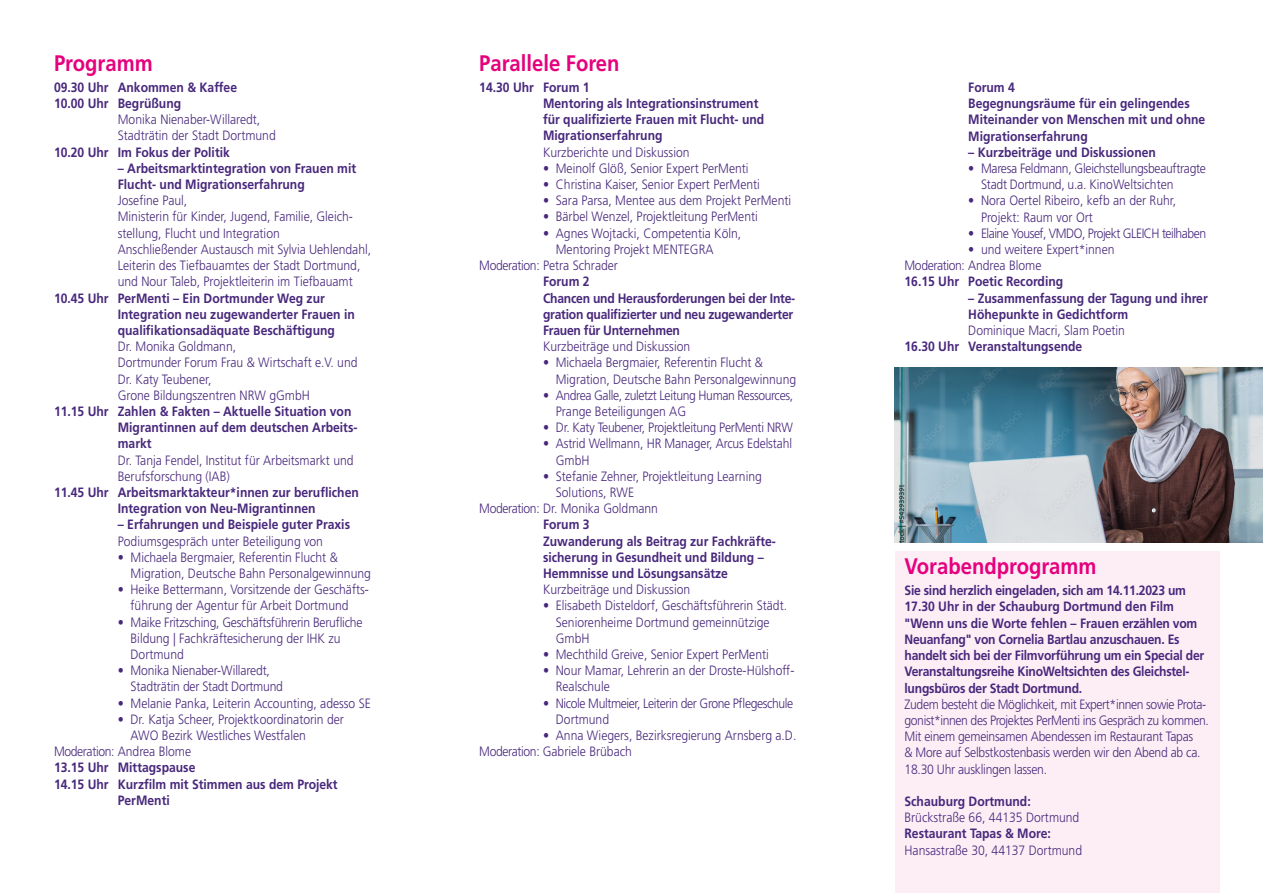
<style>
.page{position:relative;width:1263px;height:893px;background:#fff}
.page>*{position:absolute;margin:0;border:0;box-sizing:border-box;transform-origin:0 0}
.t1{font:700 22.5px "Frutiger LT Pro";color:#e6007d;scale:.9 1}
.t2{font:300 13.5px/16.2px "Frutiger LT Pro";color:#48287c;scale:.9 1}
.t3{font:700 13.5px/16.2px "Frutiger LT Pro";color:#48287c;scale:.9 1}
.t4{font:700 13.5px/16.2px "Frutiger LT Pro";letter-spacing:-.02em;color:#48287c;scale:.9 1}
.t5{font:300 13.5px/16.2px "Frutiger LT Pro";letter-spacing:-.02em;color:#48287c;scale:.9 1}
.t6{font:300 13.5px/16.2px "Frutiger LT Pro";letter-spacing:-.03em;color:#48287c;scale:.9 1}
.t7{font:300 13.5px/16.2px "Frutiger LT Pro";letter-spacing:-.025em;color:#48287c;scale:.9 1}
.t8{font:300 13.5px "Frutiger LT Pro";letter-spacing:-.04em;color:#48287c;scale:.9 1}
</style>
<div class="page">
<div style="left:895px;top:551px;width:324px;height:342px;background:#fdeef6"></div>
<img style="left:895px;top:368px;width:368px;height:174px">
<h1 class="t1" style="left:54px;top:50px;width:111px">Programm</h1>
<p class="t3" style="left:54px;top:79px;width:205px">09.30 Uhr Ankommen &amp; Kaffee<br>10.00 Uhr Begrüßung</p>
<p class="t2" style="left:118px;top:112px;width:177px">Monika Nienaber-Willaredt,<br>Stadträtin der Stadt Dortmund</p>
<p class="t3" style="left:54px;top:144px;width:197px">10.20 Uhr Im Fokus der Politik</p>
<p class="t3" style="left:118px;top:160px;width:266px">– Arbeitsmarktintegration von Frauen mit<br>Flucht- und Migrationserfahrung</p>
<p class="t2" style="left:118px;top:193px;width:283px">Josefine Paul,<br>Ministerin für Kinder, Jugend, Familie, Gleich&shy;stellung, Flucht und Integration<br>Anschließender Austausch mit Sylvia Uehlendahl, Leiterin des Tiefbauamtes der Stadt Dortmund, und Nour Taleb, Projektleiterin im Tiefbauamt</p>
<p class="t3" style="left:118px;top:290px;width:265px;text-indent:-64px">10.45 Uhr PerMenti – Ein Dortmunder Weg zur<br>Integration neu zugewanderter Frauen in qualifikationsadäquate Beschäftigung</p>
<p class="t2" style="left:118px;top:338px;width:268px">Dr. Monika Goldmann,<br>Dortmunder Forum Frau &amp; Wirtschaft e.V. und<br>Dr. Katy Teubener,<br>Grone Bildungszentren NRW gGmbH</p>
<p class="t3" style="left:118px;top:403px;width:268px;text-indent:-64px">11.15 Uhr Zahlen &amp; Fakten – Aktuelle Situation von<br>Migrantinnen auf dem deutschen Arbeits&shy;markt</p>
<p class="t2" style="left:118px;top:452px;width:264px">Dr. Tanja Fendel, Institut für Arbeitsmarkt und<br>Berufsforschung (IAB)</p>
<p class="t3" style="left:118px;top:484px;width:269px;text-indent:-64px">11.45 Uhr Arbeitsmarktakteur*innen zur beruflichen<br>Integration von Neu-Migrantinnen</p>
<p class="t3" style="left:118px;top:516px;width:260px">– Erfahrungen und Beispiele guter Praxis</p>
<p class="t2" style="left:118px;top:533px;width:230px">Podiumsgespräch unter Beteiligung von</p>
<p class="t2" style="left:131px;top:549px;width:269px;text-indent:-13px">• Michaela Bergmaier, Referentin Flucht &amp;<br>Migration, Deutsche Bahn Personalgewinnung</p>
<p class="t2" style="left:118px;top:581px;width:280px;text-align:center">• Heike Bettermann, Vorsitzende der Geschäfts&shy;führung der Agentur für Arbeit Dortmund</p>
<p class="t5" style="left:131px;top:614px;width:259px;text-indent:-13px">• Maike Fritzsching, Geschäftsführerin Berufliche<br>Bildung | Fachkräftesicherung der IHK zu<br>Dortmund</p>
<p class="t2" style="left:131px;top:662px;width:171px;text-indent:-13px">• Monika Nienaber-Willaredt,<br>Stadträtin der Stadt Dortmund</p>
<p class="t2" style="left:118px;top:695px;width:283px">• Melanie Panka, Leiterin Accounting, adesso SE</p>
<p class="t2" style="left:118px;top:711px;width:253px">• Dr. Katja Scheer, Projektkoordinatorin der</p>
<p class="t2" style="left:131px;top:727px;width:196px">AWO Bezirk Westliches Westfalen</p>
<p class="t7" style="left:54px;top:743px;width:154px">Moderation: Andrea Blome</p>
<p class="t3" style="left:54px;top:759px;width:159px">13.15 Uhr Mittagspause</p>
<p class="t3" style="left:54px;top:776px;width:317px">14.15 Uhr Kurzfilm mit Stimmen aus dem Projekt</p>
<p class="t3" style="left:118px;top:792px;width:59px">PerMenti</p>
<h1 class="t1" style="left:479px;top:50px;width:157px">Parallele Foren</h1>
<p class="t3" style="left:543px;top:79px;width:247px;text-indent:-64px">14.30 Uhr Forum 1<br>Mentoring als Integrationsinstrument für qualifizierte Frauen mit Flucht- und<br>Migrationserfahrung</p>
<p class="t2" style="left:543px;top:144px;width:164px">Kurzberichte und Diskussion</p>
<p class="t2" style="left:543px;top:160px;width:230px">• Meinolf Glöß, Senior Expert PerMenti</p>
<p class="t2" style="left:543px;top:176px;width:242px">• Christina Kaiser, Senior Expert PerMenti</p>
<p class="t2" style="left:543px;top:193px;width:277px">• Sara Parsa, Mentee aus dem Projekt PerMenti</p>
<p class="t2" style="left:543px;top:209px;width:240px">• Bärbel Wenzel, Projektleitung PerMenti</p>
<p class="t2" style="left:543px;top:225px;width:222px">• Agnes Wojtacki, Competentia Köln,</p>
<p class="t2" style="left:556px;top:241px;width:177px">Mentoring Projekt MENTEGRA</p>
<p class="t2" style="left:479px;top:257px;width:156px">Moderation: Petra Schrader</p>
<p class="t4" style="left:543px;top:273px;width:282px">Forum 2<br>Chancen und Herausforderungen bei der Inte&shy;gration qualifizierter und neu zugewanderter<br>Frauen für Unternehmen</p>
<p class="t2" style="left:543px;top:338px;width:165px">Kurzbeiträge und Diskussion</p>
<p class="t2" style="left:556px;top:355px;width:269px;text-indent:-13px">• Michaela Bergmaier, Referentin Flucht &amp;<br>Migration, Deutsche Bahn Personalgewinnung</p>
<p class="t6" style="left:556px;top:387px;width:265px;text-indent:-13px">• Andrea Galle, zuletzt Leitung Human Ressources,<br>Prange Beteiligungen AG</p>
<p class="t5" style="left:543px;top:419px;width:279px">• Dr. Katy Teubener, Projektleitung PerMenti NRW</p>
<p class="t2" style="left:556px;top:436px;width:264px;text-indent:-13px">• Astrid Wellmann, HR Manager, Arcus Edelstahl<br>GmbH</p>
<p class="t2" style="left:543px;top:468px;width:245px">• Stefanie Zehner, Projektleitung Learning</p>
<p class="t2" style="left:556px;top:484px;width:89px">Solutions, RWE</p>
<p class="t2" style="left:479px;top:500px;width:200px">Moderation: Dr. Monika Goldmann</p>
<p class="t3" style="left:543px;top:516px;width:260px">Forum 3<br>Zuwanderung als Beitrag zur Fachkräfte&shy;sicherung in Gesundheit und Bildung –<br>Hemmnisse und Lösungsansätze</p>
<p class="t2" style="left:543px;top:581px;width:165px">Kurzbeiträge und Diskussion</p>
<p class="t2" style="left:556px;top:598px;width:259px;text-indent:-13px">• Elisabeth Disteldorf, Geschäftsführerin Städt.<br>Seniorenheime Dortmund gemeinnützige<br>GmbH</p>
<p class="t2" style="left:543px;top:646px;width:252px">• Mechthild Greive, Senior Expert PerMenti</p>
<p class="t2" style="left:556px;top:662px;width:267px;text-indent:-13px">• Nour Mamar, Lehrerin an der Droste-Hülshoff-<br>Realschule</p>
<p class="t6" style="left:556px;top:695px;width:265px;text-indent:-13px">• Nicole Multmeier, Leiterin der Grone Pflegeschule<br>Dortmund</p>
<p class="t2" style="left:479px;top:727px;width:354px;text-indent:64px">• Anna Wiegers, Bezirksregierung Arnsberg a.D.<br>Moderation: Gabriele Brübach</p>
<p class="t3" style="left:968px;top:79px;width:265px">Forum 4<br>Begegnungsräume für ein gelingendes<br>Miteinander von Menschen mit und ohne<br>Migrationserfahrung</p>
<p class="t3" style="left:968px;top:144px;width:210px">– Kurzbeiträge und Diskussionen</p>
<p class="t7" style="left:981px;top:160px;width:251px;text-indent:-13px">• Maresa Feldmann, Gleichstellungsbeauftragte<br>Stadt Dortmund, u.a. KinoWeltsichten</p>
<p class="t2" style="left:981px;top:193px;width:218px;text-indent:-13px">• Nora Oertel Ribeiro, kefb an der Ruhr,<br>Projekt: Raum vor Ort</p>
<p class="t8" style="left:968px;top:225px;width:266px">• Elaine Yousef, VMDO, Projekt GLEICH teilhaben</p>
<p class="t2" style="left:904px;top:241px;width:235px;text-indent:64px">• und weitere Expert*innen<br>Moderation: Andrea Blome</p>
<p class="t3" style="left:904px;top:274px;width:178px">16.15 Uhr Poetic Recording</p>
<p class="t3" style="left:968px;top:290px;width:268px">– Zusammenfassung der Tagung und ihrer<br>Höhepunkte in Gedichtform</p>
<p class="t2" style="left:968px;top:322px;width:176px">Dominique Macri, Slam Poetin</p>
<p class="t3" style="left:904px;top:338px;width:199px">16.30 Uhr Veranstaltungsende</p>
<h1 class="t1" style="left:904px;top:553px;width:215px">Vorabendprogramm</h1>
<p class="t4" style="left:904px;top:582px;width:335px">Sie sind herzlich eingeladen, sich am 14.11.2023 um 17.30 Uhr in der Schauburg Dortmund den Film "Wenn uns die Worte fehlen – Frauen erzählen vom Neuanfang" von Cornelia Bartlau anzuschauen. Es handelt sich bei der Filmvorführung um ein Special der Veranstaltungsreihe KinoWeltsichten des Gleichstel&shy;lungsbüros der Stadt Dortmund.</p>
<p class="t5" style="left:904px;top:696px;width:340px">Zudem besteht die Möglichkeit, mit Expert*innen sowie Prota&shy;gonist*innen des Projektes PerMenti ins Gespräch zu kommen.<br>Mit einem gemeinsamen Abendessen im Restaurant Tapas<br>&amp; More auf Selbstkostenbasis werden wir den Abend ab ca.<br>18.30 Uhr ausklingen lassen.</p>
<p class="t3" style="left:904px;top:793px;width:142px">Schauburg Dortmund:</p>
<p class="t2" style="left:904px;top:809px;width:196px">Brückstraße 66, 44135 Dortmund</p>
<p class="t3" style="left:904px;top:825px;width:164px">Restaurant Tapas &amp; More:</p>
<p class="t2" style="left:904px;top:842px;width:199px">Hansastraße 30, 44137 Dortmund</p>
</div>
